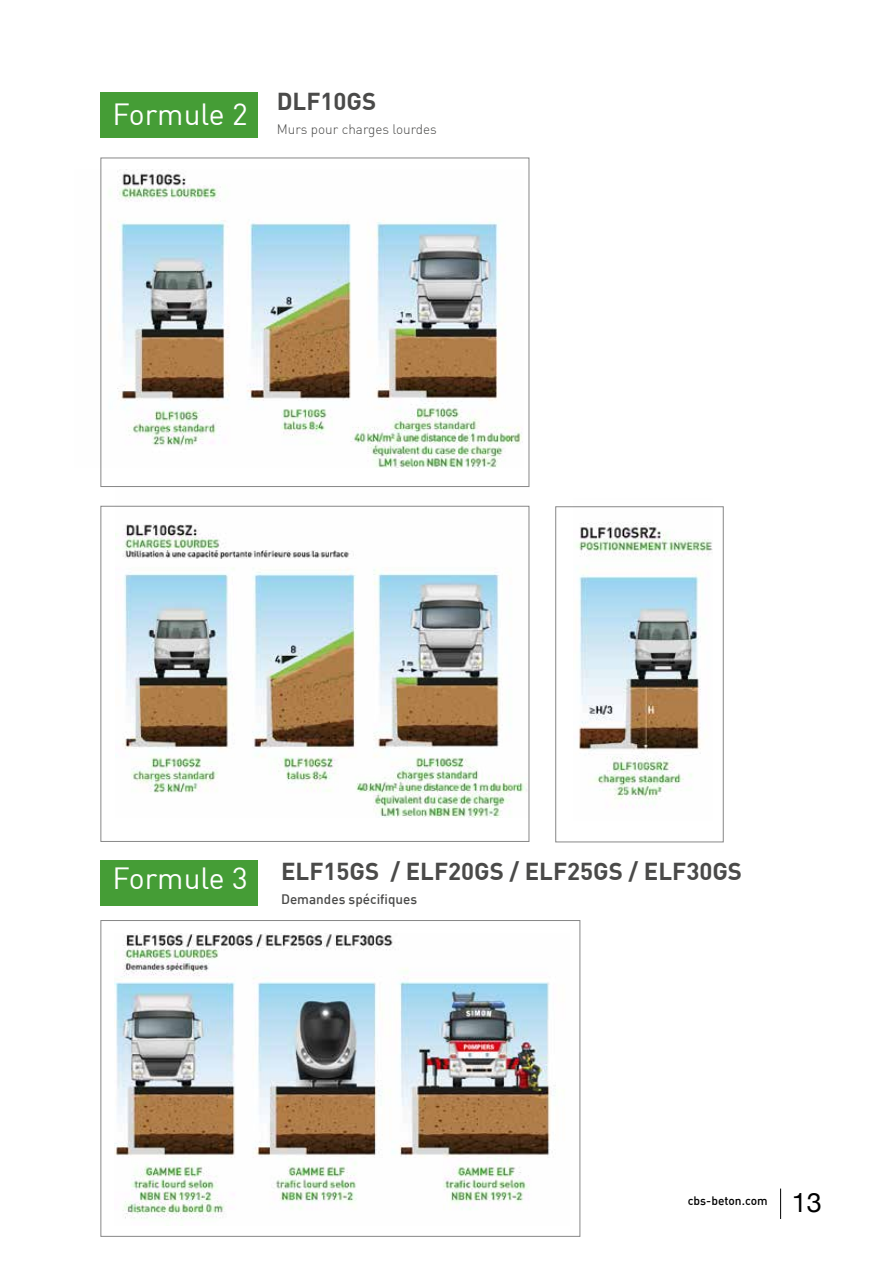
<style>
.page{position:relative;width:893px;height:1263px;background:#fff}
.page>*{position:absolute;margin:0;border:0;box-sizing:border-box;transform-origin:0 0}
.t1{font:30px "DIN";color:#fff}
.t2{font:27px "Helvetica Neue";color:#000}
.t3{font:700 24px "DIN";color:#4a4a49}
.t4{font:300 13.5px "DIN";color:#4a4a49}
.t5{font:500 13.5px "DIN";color:#4a4a49}
.t6{font:500 12px "DIN";color:#000}
</style>
<div class="page">
<hr style="left:780px;top:1188px;width:1px;height:31px;background:#000">
<img style="left:109px;top:169px;width:414px;height:298px">
<div style="left:100px;top:92px;width:158px;height:45px;background:#459d36"></div>
<div style="left:100px;top:860px;width:158px;height:45px;background:#459d36"></div>
<img style="left:116px;top:505px;width:413px;height:313px">
<img style="left:115px;top:933px;width:449px;height:286px">
<img style="left:576px;top:522px;width:136px;height:282px">
<div style="left:555px;top:506px;width:169px;height:336px;border:1px solid #878787"></div>
<div style="left:100px;top:158px;width:429px;height:329px;border:1px solid #878787"></div>
<div style="left:100px;top:506px;width:429px;height:336px;border:1px solid #878787"></div>
<div style="left:100px;top:920px;width:480px;height:317px;border:1px solid #878787"></div>
<p class="t1" style="left:113px;top:95px;width:137px">Formule 2</p>
<p class="t3" style="left:277px;top:86px;width:101px">DLF10GS</p>
<p class="t4" style="left:277px;top:121px;width:162px">Murs pour charges lourdes</p>
<p class="t1" style="left:113px;top:860px;width:137px">Formule 3</p>
<p class="t3" style="left:281px;top:855px;width:463px">ELF15GS / ELF20GS / ELF25GS / ELF30GS</p>
<p class="t5" style="left:281px;top:890px;width:138px">Demandes spécifiques</p>
<p class="t6" style="left:688px;top:1193px;width:81px">cbs-beton.com</p>
<p class="t2" style="left:792px;top:1183px;width:32px">13</p>
</div>
